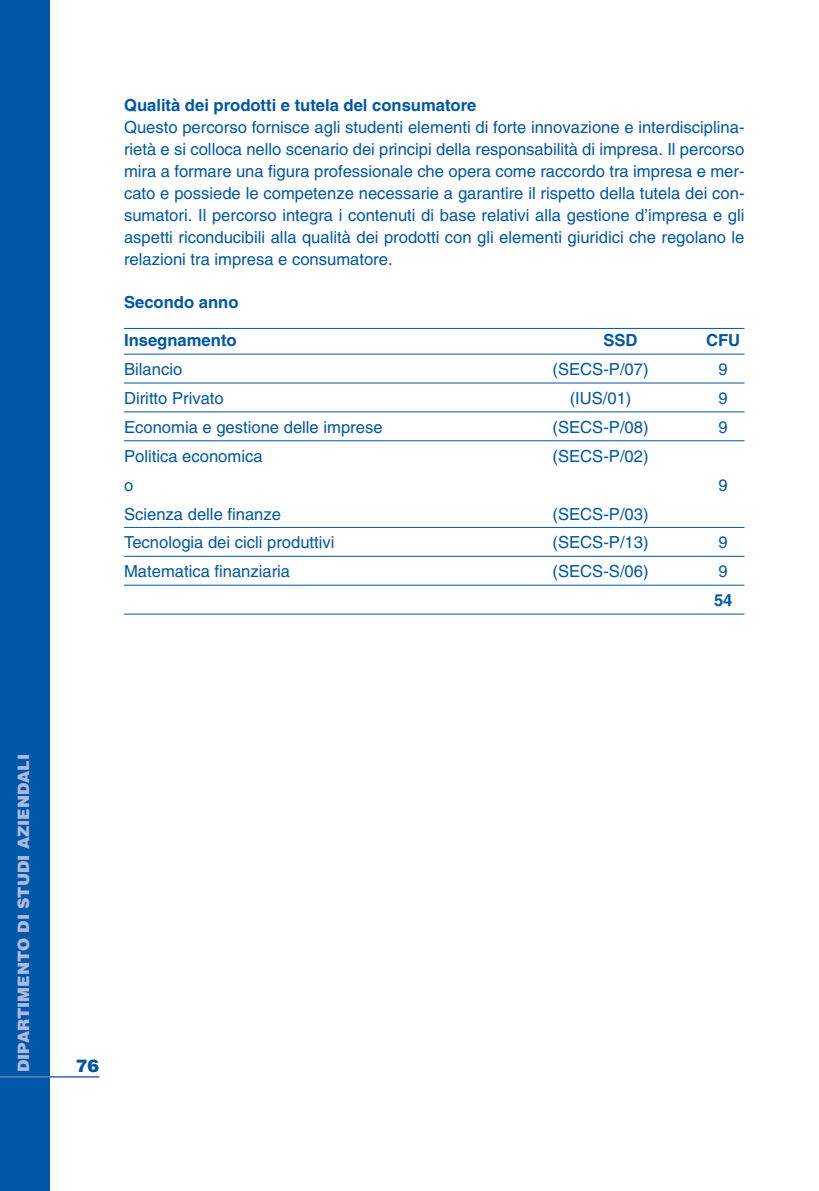
<style>
.page{position:relative;width:819px;height:1191px;background:#fff}
.page>*{position:absolute;margin:0;border:0;box-sizing:border-box;transform-origin:0 0}
.t1{font:900 17.5px "Helvetica";color:#0157a8}
.t2{font:16.62px/21.9px "Helvetica";color:#0157a8;text-align:justify}
.t3{font:700 16.62px "Helvetica";color:#0157a8}
.t4{font:900 15.75px "Helvetica";color:#aeb9dd}
</style>
<div class="page">
<div style="left:0;top:0;width:50px;height:1191px;background:#0157a8"></div>
<hr style="left:0;top:1076px;width:99px;height:1px;background:#5779bc">
<hr style="left:124px;top:328px;width:620px;height:1px;background:#0157a8">
<hr style="left:124px;top:354px;width:620px;height:1px;background:#0157a8">
<hr style="left:124px;top:382px;width:620px;height:1px;background:#0157a8">
<hr style="left:124px;top:411px;width:620px;height:1px;background:#0157a8">
<hr style="left:124px;top:440px;width:620px;height:1px;background:#0157a8">
<hr style="left:124px;top:527px;width:620px;height:1px;background:#0157a8">
<hr style="left:124px;top:556px;width:620px;height:1px;background:#0157a8">
<hr style="left:124px;top:585px;width:620px;height:1px;background:#0157a8">
<hr style="left:124px;top:613px;width:620px;height:1px;background:#0157a8">
<p class="t3" style="left:124px;top:99px;width:354px">Qualità dei prodotti e tutela del consumatore</p>
<p class="t2" style="left:124px;top:118px;width:622px">Questo percorso fornisce agli studenti elementi di forte innovazione e interdisciplina&shy;rietà e si colloca nello scenario dei principi della responsabilità di impresa. Il percorso mira a formare una figura professionale che opera come raccordo tra impresa e mer&shy;cato e possiede le competenze necessarie a garantire il rispetto della tutela dei con&shy;sumatori. Il percorso integra i contenuti di base relativi alla gestione d’impresa e gli aspetti riconducibili alla qualità dei prodotti con gli elementi giuridici che regolano le relazioni tra impresa e consumatore.</p>
<p class="t3" style="left:124px;top:296px;width:116px">Secondo anno</p>
<p class="t3" style="left:124px;top:334px;width:114px">Insegnamento</p>
<p class="t3" style="left:603px;top:334px;width:36px">SSD</p>
<p class="t3" style="left:706px;top:334px;width:36px">CFU</p>
<p class="t2" style="left:124px;top:360px;width:60px">Bilancio</p>
<p class="t2" style="left:552px;top:360px;width:97px">(SECS-P/07)</p>
<p class="t2" style="left:718px;top:360px;width:11px">9</p>
<p class="t2" style="left:124px;top:389px;width:101px">Diritto Privato</p>
<p class="t2" style="left:569px;top:389px;width:63px">(IUS/01)</p>
<p class="t2" style="left:718px;top:389px;width:11px">9</p>
<p class="t2" style="left:124px;top:418px;width:260px">Economia e gestione delle imprese</p>
<p class="t2" style="left:552px;top:418px;width:97px">(SECS-P/08)</p>
<p class="t2" style="left:718px;top:418px;width:11px">9</p>
<p class="t2" style="left:124px;top:446px;width:140px">Politica economica</p>
<p class="t2" style="left:552px;top:446px;width:97px">(SECS-P/02)</p>
<p class="t2" style="left:124px;top:475px;width:11px">o</p>
<p class="t2" style="left:718px;top:475px;width:11px">9</p>
<p class="t2" style="left:124px;top:504px;width:158px">Scienza delle finanze</p>
<p class="t2" style="left:552px;top:504px;width:97px">(SECS-P/03)</p>
<p class="t2" style="left:124px;top:533px;width:212px">Tecnologia dei cicli produttivi</p>
<p class="t2" style="left:552px;top:533px;width:97px">(SECS-P/13)</p>
<p class="t2" style="left:718px;top:533px;width:11px">9</p>
<p class="t2" style="left:124px;top:562px;width:168px">Matematica finanziaria</p>
<p class="t2" style="left:552px;top:562px;width:97px">(SECS-S/06)</p>
<p class="t2" style="left:718px;top:562px;width:11px">9</p>
<p class="t3" style="left:714px;top:594px;width:20px">54</p>
<p class="t4" style="left:14px;top:1071px;width:319px;rotate:-90deg">DIPARTIMENTO DI STUDI AZIENDALI</p>
<p class="t1" style="left:76px;top:1055px;width:25px">76</p>
</div>
